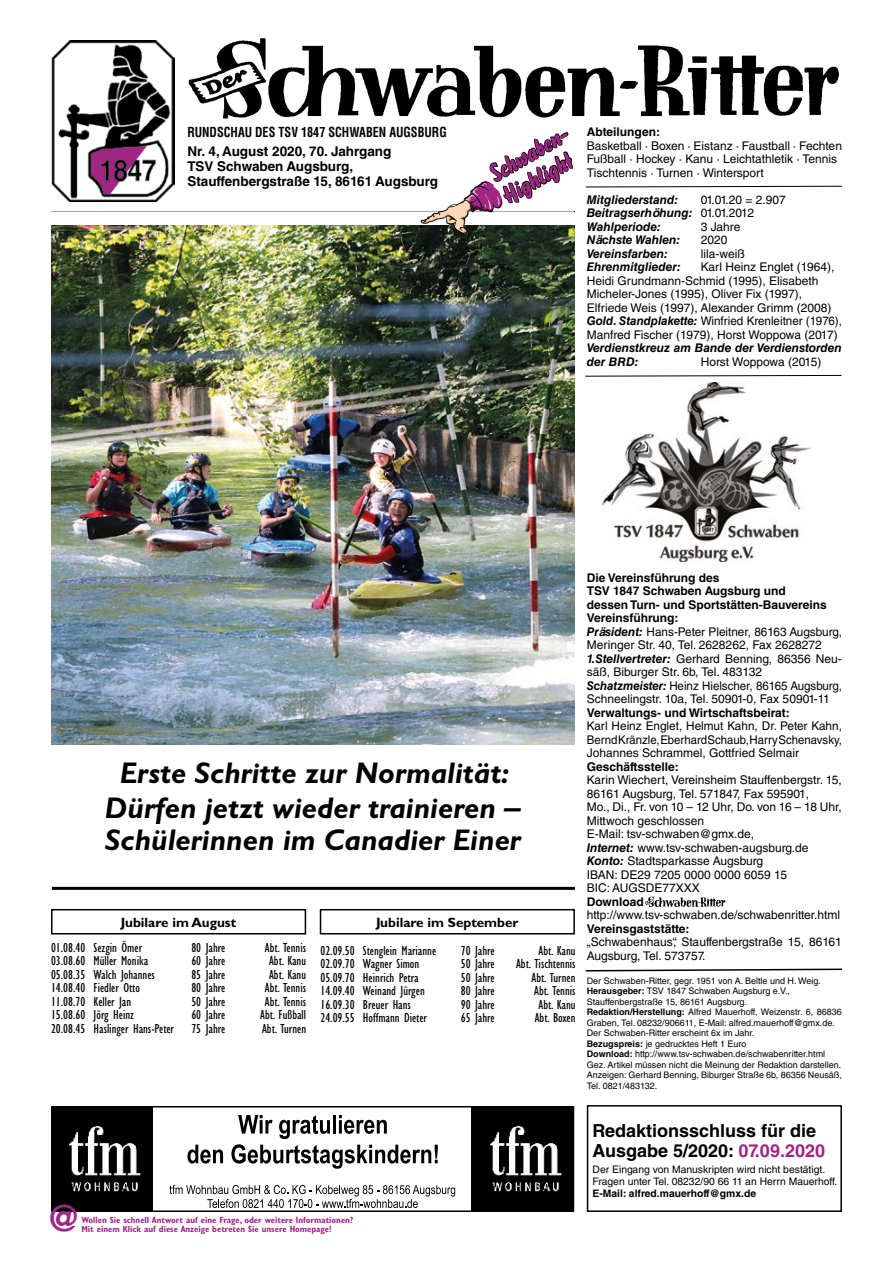
<style>
.page{position:relative;width:893px;height:1263px;background:#fff}
.page>*{position:absolute;margin:0;border:0;box-sizing:border-box;transform-origin:0 0}
.t1{font:700 36px "Helvetica LT Std";color:#a02685}
.t2{font:italic 700 30px/35.7px "Gill Sans";color:#000;text-align:center}
.t3{font:300 24px/25.5px "Bison";color:#a02685}
.t4{font:700 18px/19.5px "Helvetica LT Std";color:#000}
.t5{font:condensed 13.5px "Gill Sans";color:#000}
.t6{font:700 13.5px/15px "Helvetica LT Std";color:#000}
.t7{font:700 13.5px "Gill Sans";color:#000}
.t8{font:700 condensed 13.5px "Helvetica LT Std";color:#000;scale:.9 1}
.t9{font:12px/13.5px "Helvetica LT Std";color:#000}
.t10{font:italic 700 12px/13.5px "Helvetica LT Std";color:#000}
.t11{font:700 12px "Helvetica LT Std";color:#000}
.t12{font:10.35px/12px "Helvetica LT Std";color:#000}
.t13{font:700 10.35px "Helvetica LT Std";color:#000}
.t14{font:9px/10.5px "Helvetica LT Std";color:#000}
.t15{font:700 condensed 9px/9px "Gill Sans";color:#a02685}
.s1{font-weight:400;font-style:normal}
.s2{font-weight:700;font-style:italic}
.s3{font-family:"Helvetica LT Std"}
.s4{font-weight:700}
.s5{color:#a02685}
</style>
<div class="page">
<img style="left:51px;top:225px;width:523px;height:519px">
<hr style="left:51px;top:211px;width:524px;height:1px;background:#000">
<img style="left:51px;top:40px;width:123px;height:161px">
<svg style="left:585px;top:185px;width:257px;height:3px"></svg>
<svg style="left:585px;top:375px;width:257px;height:2px"></svg>
<img style="left:602px;top:382px;width:209px;height:179px">
<svg style="left:585px;top:968px;width:257px;height:4px"></svg>
<div style="left:587px;top:1105px;width:255px;height:107px;border:2px solid #000"></div>
<div style="left:51px;top:909px;width:255px;height:25px;border:2px solid #000"></div>
<img style="left:188px;top:38px;width:651px;height:81px">
<div style="left:320px;top:909px;width:255px;height:25px;border:2px solid #000"></div>
<img style="left:645px;top:896px;width:81px;height:11px">
<hr style="left:52px;top:887px;width:523px;height:3px;background:#000">
<img style="left:54px;top:1109px;width:99px;height:100px">
<img style="left:472px;top:1109px;width:99px;height:100px">
<div style="left:51px;top:1106px;width:523px;height:106px;border:2px solid #000"></div>
<svg style="left:187px;top:1145px;width:36px;height:18px"></svg>
<svg style="left:231px;top:1115px;width:207px;height:54px"></svg>
<svg style="left:169px;top:1185px;width:286px;height:23px"></svg>
<hr style="left:51px;top:211px;width:523px;height:1px;background:#fff">
<svg style="left:420px;top:100px;width:154px;height:134px"></svg>
<p class="t8" style="left:187px;top:124px;width:290px">RUNDSCHAU DES TSV 1847 SCHWABEN AUGSBURG</p>
<p class="t6" style="left:187px;top:143px;width:252px">Nr. 4, August 2020, 70. Jahrgang<br>TSV Schwaben Augsburg,<br>Stauffenbergstraße 15, 86161 Augsburg</p>
<h3 class="t3" style="left:484px;top:165px;width:92px;rotate:-30deg">Schwaben-<br>Highlight</h3>
<p class="t11" style="left:587px;top:125px;width:75px">Abteilungen:</p>
<p class="t9" style="left:587px;top:139px;width:257px">Basketball · Boxen · Eistanz · Faustball · Fechten<br>Fußball · Hockey · Kanu · Leichtathletik · Tennis<br>Tischtennis · Turnen · Wintersport</p>
<p class="t10" style="left:587px;top:193px;width:93px">Mitgliederstand:</p>
<p class="t10" style="left:587px;top:193px;width:201px;text-indent:114px"><span class="s1">01.01.20 = 2.907<br></span>Beitragserhöhung: <span class="s1">01.01.2012<br></span>Wahlperiode:</p>
<p class="t9" style="left:701px;top:220px;width:41px">3 Jahre</p>
<p class="t10" style="left:587px;top:233px;width:95px">Nächste Wahlen:</p>
<p class="t9" style="left:701px;top:233px;width:28px">2020</p>
<p class="t10" style="left:587px;top:247px;width:83px">Vereinsfarben:</p>
<p class="t9" style="left:701px;top:247px;width:45px">lila-weiß</p>
<p class="t10" style="left:587px;top:260px;width:96px">Ehrenmitglieder:</p>
<p class="t9" style="left:587px;top:260px;width:257px;text-indent:114px">Karl Heinz Englet (1964), Heidi Grundmann-Schmid (1995), Elisabeth Micheler-Jones (1995), Oliver Fix (1997), Elfriede Weis (1997), Alexander Grimm (2008)<br><span class="s2">Gold. Standplakette:</span> Winfried Krenleitner (1976), Manfred Fischer (1979), Horst Woppowa (2017)</p>
<p class="t10" style="left:587px;top:341px;width:257px">Verdienstkreuz am Bande der Verdienstorden der BRD:</p>
<p class="t9" style="left:701px;top:355px;width:122px">Horst Woppowa (2015)</p>
<h2 class="t2" style="left:105px;top:755px;width:417px">Erste Schritte zur Normalität:<br>Dürfen jetzt wieder trainieren <span class="s3">–</span></h2>
<h2 class="t2" style="left:105px;top:822px;width:417px">Schülerinnen im Canadier Einer</h2>
<p class="t7" style="left:121px;top:914px;width:117px">Jubilare im August</p>
<p class="t5" style="left:51px;top:940px;width:93px">01.08.40 Sezgin Ömer</p>
<p class="t5" style="left:191px;top:940px;width:36px">80 Jahre</p>
<p class="t5" style="left:265px;top:940px;width:43px">Abt. Tennis</p>
<p class="t5" style="left:51px;top:954px;width:99px">03.08.60 Müller Monika</p>
<p class="t5" style="left:191px;top:954px;width:36px">60 Jahre</p>
<p class="t5" style="left:269px;top:954px;width:39px">Abt. Kanu</p>
<p class="t5" style="left:51px;top:967px;width:105px">05.08.35 Walch Johannes</p>
<p class="t5" style="left:191px;top:967px;width:36px">85 Jahre</p>
<p class="t5" style="left:269px;top:967px;width:39px">Abt. Kanu</p>
<p class="t5" style="left:51px;top:981px;width:90px">14.08.40 Fiedler Otto</p>
<p class="t5" style="left:191px;top:981px;width:36px">80 Jahre</p>
<p class="t5" style="left:265px;top:981px;width:43px">Abt. Tennis</p>
<p class="t5" style="left:51px;top:994px;width:82px">11.08.70 Keller Jan</p>
<p class="t5" style="left:191px;top:994px;width:36px">50 Jahre</p>
<p class="t5" style="left:265px;top:994px;width:43px">Abt. Tennis</p>
<p class="t5" style="left:51px;top:1008px;width:84px">15.08.60 Jörg Heinz</p>
<p class="t5" style="left:191px;top:1008px;width:36px">60 Jahre</p>
<p class="t5" style="left:260px;top:1008px;width:47px">Abt. Fußball</p>
<p class="t5" style="left:51px;top:1021px;width:124px">20.08.45 Haslinger Hans-Peter</p>
<p class="t5" style="left:191px;top:1021px;width:36px">75 Jahre</p>
<p class="t5" style="left:262px;top:1021px;width:46px">Abt. Turnen</p>
<p class="t7" style="left:376px;top:914px;width:144px">Jubilare im September</p>
<p class="t5" style="left:320px;top:943px;width:117px">02.09.50 Stenglein Marianne</p>
<p class="t5" style="left:461px;top:943px;width:36px">70 Jahre</p>
<p class="t5" style="left:539px;top:943px;width:39px">Abt. Kanu</p>
<p class="t5" style="left:320px;top:957px;width:100px">02.09.70 Wagner Simon</p>
<p class="t5" style="left:461px;top:957px;width:36px">50 Jahre</p>
<p class="t5" style="left:516px;top:957px;width:61px">Abt. Tischtennis</p>
<p class="t5" style="left:320px;top:970px;width:100px">05.09.70 Heinrich Petra</p>
<p class="t5" style="left:461px;top:970px;width:36px">50 Jahre</p>
<p class="t5" style="left:532px;top:970px;width:46px">Abt. Turnen</p>
<p class="t5" style="left:320px;top:984px;width:106px">14.09.40 Weinand Jürgen</p>
<p class="t5" style="left:461px;top:984px;width:36px">80 Jahre</p>
<p class="t5" style="left:534px;top:984px;width:43px">Abt. Tennis</p>
<p class="t5" style="left:320px;top:997px;width:92px">16.09.30 Breuer Hans</p>
<p class="t5" style="left:461px;top:997px;width:36px">90 Jahre</p>
<p class="t5" style="left:539px;top:997px;width:39px">Abt. Kanu</p>
<p class="t5" style="left:320px;top:1011px;width:108px">24.09.55 Hoffmann Dieter</p>
<p class="t5" style="left:461px;top:1011px;width:36px">65 Jahre</p>
<p class="t5" style="left:535px;top:1011px;width:42px">Abt. Boxen</p>
<h1 class="t1" style="left:46px;top:1196px;width:37px">@</h1>
<p class="t15" style="left:81px;top:1215px;width:273px">Wollen Sie schnell Antwort auf eine Frage, oder weitere Informationen?<br>Mit einem Klick auf diese Anzeige betreten Sie unsere Homepage!</p>
<p class="t9" style="left:587px;top:571px;width:257px"><span class="s4">Die Vereinsführung des<br>TSV 1847 Schwaben Augsburg und<br>dessen Turn- und Sportstätten-Bauvereins Vereinsführung:<br></span><span class="s2">Präsident:</span> Hans-Peter Pleitner, 86163 Augsburg, Meringer Str. 40, Tel. 2628262, Fax 2628272<br><span class="s2">1.Stellvertreter:</span> Gerhard Benning, 86356 Neu&shy;säß, Biburger Str. 6b, Tel. 483132<br><span class="s2">Schatzmeister:</span> Heinz Hielscher, 86165 Augsburg, Schneelingstr. 10a, Tel. 50901-0, Fax 50901-11</p>
<p class="t11" style="left:587px;top:705px;width:205px">Verwaltungs- und Wirtschaftsbeirat:</p>
<p class="t9" style="left:587px;top:719px;width:257px;text-align:justify">Karl Heinz Englet, Helmut Kahn, Dr. Peter Kahn, Bernd Kränzle, Eberhard Schaub, Harry Schenavsky, Johannes Schrammel, Gottfried Selmair</p>
<p class="t11" style="left:587px;top:759px;width:93px">Geschäftsstelle:</p>
<p class="t9" style="left:587px;top:773px;width:257px">Karin Wiechert, Vereinsheim Stauffenbergstr. 15, 86161 Augsburg, Tel. 571847, Fax 595901,<br>Mo., Di., Fr. von 10 – 12 Uhr, Do. von 16 – 18 Uhr, Mittwoch geschlossen<br>E-Mail: tsv-schwaben@gmx.de,<br><span class="s2">Internet:</span> www.tsv-schwaben-augsburg.de <span class="s2">Konto:</span> Stadtsparkasse Augsburg<br>IBAN: DE29 7205 0000 0000 6059 15<br>BIC: AUGSDE77XXX</p>
<p class="t11" style="left:587px;top:894px;width:59px">Download</p>
<p class="t9" style="left:587px;top:908px;width:255px">http://www.tsv-schwaben.de/schwabenritter.html</p>
<p class="t11" style="left:587px;top:921px;width:104px">Vereinsgaststätte:</p>
<p class="t9" style="left:587px;top:935px;width:257px">„Schwabenhaus“, Stauffenbergstraße 15, 86161<br>Augsburg, Tel. 573757.</p>
<p class="t14" style="left:587px;top:975px;width:257px">Der Schwaben-Ritter, gegr. 1951 von A. Beltle und H. Weig.<br><span class="s4">Herausgeber:</span> TSV 1847 Schwaben Augsburg e.V., Stauffenbergstraße 15, 86161 Augsburg.<br><span class="s4">Redaktion/Herstellung:</span> Alfred Mauerhoff, Weizenstr. 6, 86836<br>Graben, Tel. 08232/906611, E-Mail: alfred.mauerhoff@gmx.de.<br>Der Schwaben-Ritter erscheint 6x im Jahr.<br><span class="s4">Bezugspreis:</span> je gedrucktes Heft 1 Euro<br><span class="s4">Download:</span> http://www.tsv-schwaben.de/schwabenritter.html Gez. Artikel müssen nicht die Meinung der Redaktion darstellen.<br>Anzeigen: Gerhard Benning, Biburger Straße 6b, 86356 Neusäß, Tel. 0821/483132.</p>
<h3 class="t4" style="left:593px;top:1121px;width:234px">Redaktionsschluss für die<br>Ausgabe 5/2020: <span class="s5">07.09.2020</span></h3>
<p class="t12" style="left:593px;top:1163px;width:246px">Der Eingang von Manuskripten wird nicht bestätigt.<br>Fragen unter Tel. 08232/90 66 11 an Herrn Mauerhoff.</p>
<p class="t13" style="left:593px;top:1187px;width:165px">E-Mail: alfred.mauerhoff@gmx.de</p>
</div>
